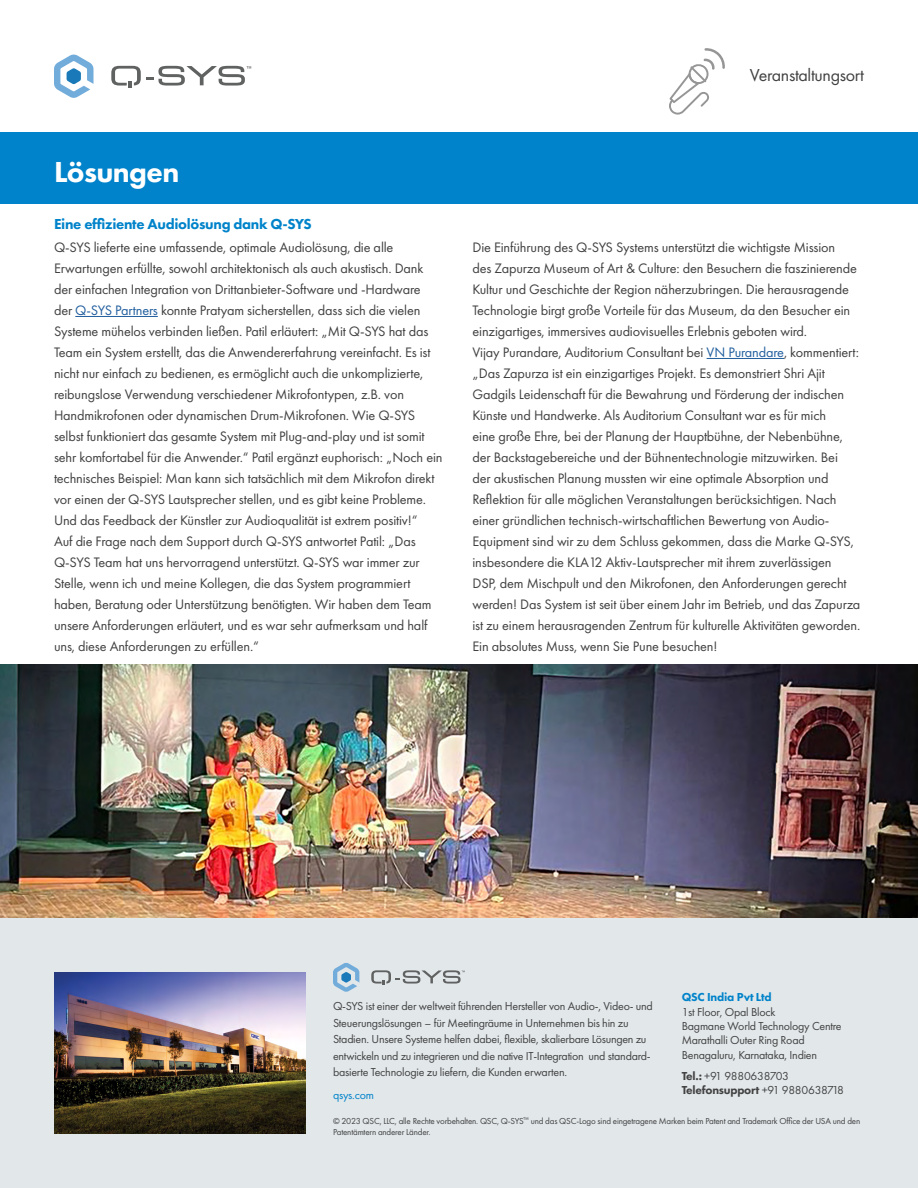
<style>
.page{position:relative;width:918px;height:1188px;background:#fff}
.page>*{position:absolute;margin:0;border:0;box-sizing:border-box;transform-origin:0 0}
.t1{font:800 30px "Futura PT";letter-spacing:-.02em;color:#fff}
.t2{font:18px "Futura PT";letter-spacing:-.02em;color:#424242}
.t3{font:800 15px "Futura PT";letter-spacing:-.02em;color:#0083ca}
.t4{font:14.25px/21px "Futura PT";letter-spacing:-.01em;color:#414141}
.t5{font:12px/16.5px "Futura PT";letter-spacing:-.02em;color:#424242}
.t6{font:12px/14.4px "Futura PT";letter-spacing:-.02em;color:#434343}
.t7{font:800 12px "Futura PT";letter-spacing:-.02em;color:#0083ca}
.t8{font:12px "Futura PT";letter-spacing:-.02em;color:#0083ca}
.t9{font:9px/10.8px "Futura PT";letter-spacing:-.02em;color:#424242}
.s1{color:#215e9e}
.s2{font-weight:800}
</style>
<div class="page">
<img style="left:0;top:664px;width:918px;height:254px">
<div style="left:0;top:132px;width:918px;height:72px;background:#0083ca"></div>
<hr style="left:75px;top:316px;width:83px;height:1px;background:#215e9e">
<hr style="left:707px;top:358px;width:77px;height:1px;background:#215e9e">
<div style="left:0;top:918px;width:918px;height:270px;background:#e2e7ea"></div>
<img style="left:54px;top:973px;width:252px;height:161px">
<svg style="left:333px;top:963px;width:26px;height:29px"></svg>
<svg style="left:371px;top:970px;width:94px;height:15px"></svg>
<svg style="left:54px;top:54px;width:40px;height:44px"></svg>
<svg style="left:111px;top:66px;width:140px;height:22px"></svg>
<svg style="left:669px;top:48px;width:56px;height:67px"></svg>
<h1 class="t1" style="left:54px;top:153px;width:127px">Lösungen</h1>
<p class="t3" style="left:54px;top:214px;width:259px">Eine effiziente Audiolösung dank Q-SYS</p>
<p class="t2" style="left:750px;top:65px;width:116px">Veranstaltungsort</p>
<p class="t4" style="left:54px;top:237px;width:390px">Q-SYS lieferte eine umfassende, optimale Audiolösung, die alle Erwartungen erfüllte, sowohl architektonisch als auch akustisch. Dank der einfachen Integration von Drittanbieter-Software und -Hardware der <span class="s1">Q-SYS Partners</span> konnte Pratyam sicherstellen, dass sich die vielen Systeme mühelos verbinden ließen. Patil erläutert: „Mit Q-SYS hat das Team ein System erstellt, das die Anwendererfahrung vereinfacht. Es ist nicht nur einfach zu bedienen, es ermöglicht auch die unkomplizierte, reibungslose Verwendung verschiedener Mikrofontypen, z.B. von Handmikrofonen oder dynamischen Drum-Mikrofonen. Wie Q-SYS selbst funktioniert das gesamte System mit Plug-and-play und ist somit sehr komfortabel für die Anwender.“ Patil ergänzt euphorisch: „Noch ein technisches Beispiel: Man kann sich tatsächlich mit dem Mikrofon direkt vor einen der Q-SYS Lautsprecher stellen, und es gibt keine Probleme.<br>Und das Feedback der Künstler zur Audioqualität ist extrem positiv!“<br>Auf die Frage nach dem Support durch Q-SYS antwortet Patil: „Das Q-SYS Team hat uns hervorragend unterstützt. Q-SYS war immer zur Stelle, wenn ich und meine Kollegen, die das System programmiert haben, Beratung oder Unterstützung benötigten. Wir haben dem Team unsere Anforderungen erläutert, und es war sehr aufmerksam und half uns, diese Anforderungen zu erfüllen.“</p>
<p class="t4" style="left:472px;top:237px;width:389px">Die Einführung des Q-SYS Systems unterstützt die wichtigste Mission<br>des Zapurza Museum of Art &amp; Culture: den Besuchern die faszinierende Kultur und Geschichte der Region näherzubringen. Die herausragende Technologie birgt große Vorteile für das Museum, da den Besucher ein einzigartiges, immersives audiovisuelles Erlebnis geboten wird.<br>Vijay Purandare, Auditorium Consultant bei <span class="s1">VN Purandare</span>, kommentiert: „Das Zapurza ist ein einzigartiges Projekt. Es demonstriert Shri Ajit Gadgils Leidenschaft für die Bewahrung und Förderung der indischen Künste und Handwerke. Als Auditorium Consultant war es für mich<br>eine große Ehre, bei der Planung der Hauptbühne, der Nebenbühne, der Backstagebereiche und der Bühnentechnologie mitzuwirken. Bei<br>der akustischen Planung mussten wir eine optimale Absorption und Reflektion für alle möglichen Veranstaltungen berücksichtigen. Nach einer gründlichen technisch-wirtschaftlichen Bewertung von Audio-Equipment sind wir zu dem Schluss gekommen, dass die Marke Q-SYS, insbesondere die KLA12 Aktiv-Lautsprecher mit ihrem zuverlässigen<br>DSP, dem Mischpult und den Mikrofonen, den Anforderungen gerecht werden! Das System ist seit über einem Jahr im Betrieb, und das Zapurza ist zu einem herausragenden Zentrum für kulturelle Aktivitäten geworden.<br>Ein absolutes Muss, wenn Sie Pune besuchen!</p>
<p class="t7" style="left:682px;top:990px;width:91px">QSC India Pvt Ltd</p>
<p class="t6" style="left:682px;top:1004px;width:161px">1st Floor, Opal Block<br>Bagmane World Technology Centre<br>Marathalli Outer Ring Road<br>Benagaluru, Karnataka, Indien</p>
<p class="t6" style="left:682px;top:1069px;width:164px"><span class="s2">Tel.:</span> +91 9880638703<br><span class="s2">Telefonsupport</span> +91 9880638718</p>
<p class="t5" style="left:333px;top:998px;width:321px">Q-SYS ist einer der weltweit führenden Hersteller von Audio-, Video- und Steuerungslösungen – für Meetingräume in Unternehmen bis hin zu Stadien. Unsere Systeme helfen dabei, flexible, skalierbare Lösungen zu entwickeln und zu integrieren und die native IT-Integration und standard&shy;basierte Technologie zu liefern, die Kunden erwarten.</p>
<p class="t8" style="left:333px;top:1088px;width:42px">qsys.com</p>
<p class="t9" style="left:333px;top:1115px;width:529px">© 2023 QSC, LLC, alle Rechte vorbehalten. QSC, Q-SYS<sup>™</sup> und das QSC-Logo sind eingetragene Marken beim Patent and Trademark Office der USA und den<br>Patentämtern anderer Länder.</p>
</div>
